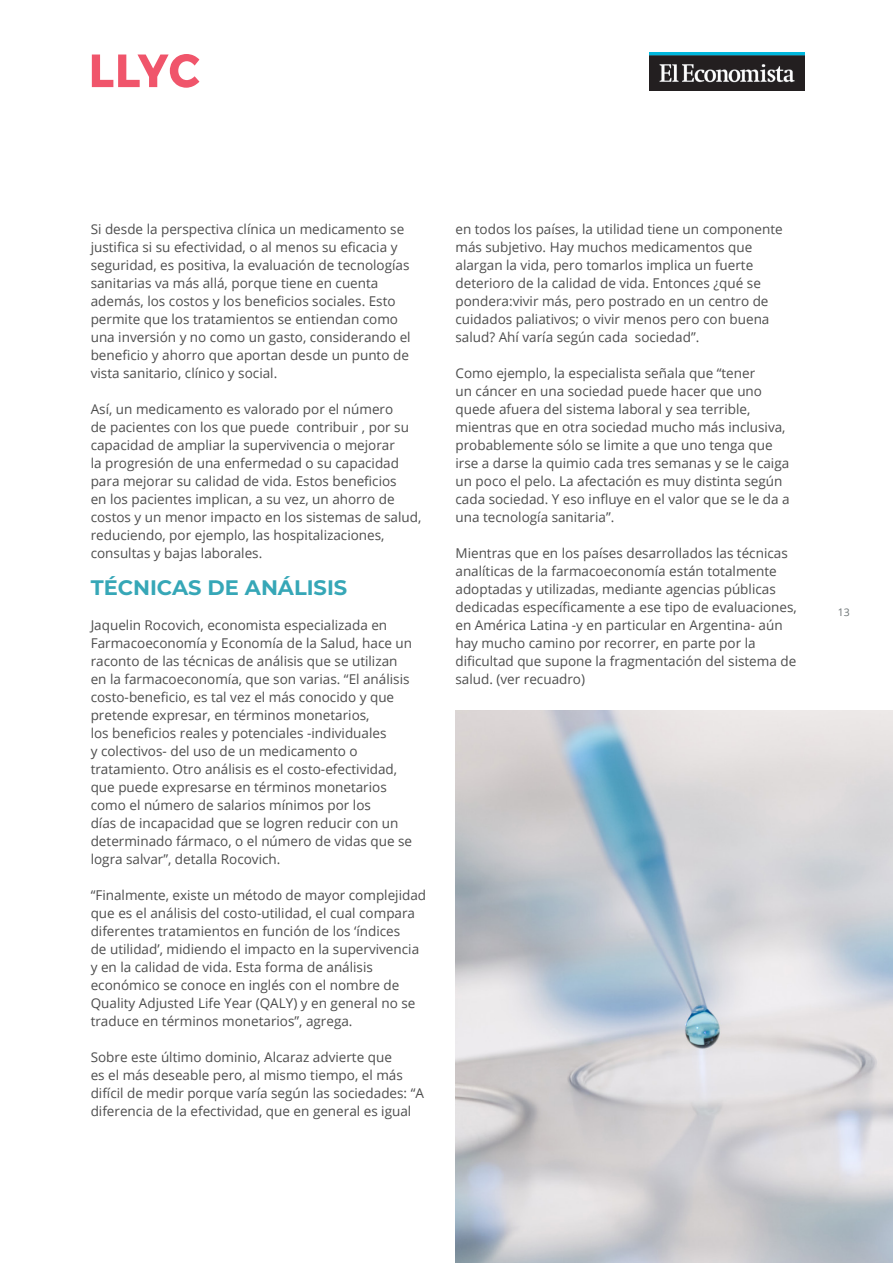
<style>
.page{position:relative;width:893px;height:1263px;background:#fff}
.page>*{position:absolute;margin:0;border:0;box-sizing:border-box;transform-origin:0 0}
.subtitulos_turquesas{font:700 21px "Montserrat";color:#36a7b7}
.Cuerpo_A{font:13.5px/18px "Open Sans";color:#4d4d4d}
.t1{font:10.5px "Open Sans";color:#6d7475}
</style>
<div class="page">
<img style="left:650px;top:52px;width:154px;height:39px">
<svg style="left:92px;top:54px;width:107px;height:34px"></svg>
<img style="left:455px;top:710px;width:438px;height:553px">
<p class="Cuerpo_A" style="left:91px;top:220px;width:321px">Si desde la perspectiva clínica un medicamento se justifica si su efectividad, o al menos su eficacia y seguridad, es positiva, la evaluación de tecnologías sanitarias va más allá, porque tiene en cuenta además, los costos y los beneficios sociales. Esto permite que los tratamientos se entiendan como una inversión y no como un gasto, considerando el beneficio y ahorro que aportan desde un punto de vista sanitario, clínico y social.</p>
<p class="Cuerpo_A" style="left:91px;top:400px;width:332px">Así, un medicamento es valorado por el número<br>de pacientes con los que puede contribuir , por su capacidad de ampliar la supervivencia o mejorar<br>la progresión de una enfermedad o su capacidad para mejorar su calidad de vida. Estos beneficios<br>en los pacientes implican, a su vez, un ahorro de costos y un menor impacto en los sistemas de salud, reduciendo, por ejemplo, las hospitalizaciones, consultas y bajas laborales.</p>
<p class="subtitulos_turquesas" style="left:91px;top:573px;width:258px">TÉCNICAS DE ANÁLISIS</p>
<p class="Cuerpo_A" style="left:91px;top:616px;width:323px">Jaquelin Rocovich, economista especializada en Farmacoeconomía y Economía de la Salud, hace un raconto de las técnicas de análisis que se utilizan en la farmacoeconomía, que son varias. “El análisis costo-beneficio, es tal vez el más conocido y que pretende expresar, en términos monetarios,<br>los beneficios reales y potenciales -individuales<br>y colectivos- del uso de un medicamento o tratamiento. Otro análisis es el costo-efectividad, que puede expresarse en términos monetarios como el número de salarios mínimos por los<br>días de incapacidad que se logren reducir con un determinado fármaco, o el número de vidas que se logra salvar”, detalla Rocovich.</p>
<p class="Cuerpo_A" style="left:91px;top:886px;width:337px">“Finalmente, existe un método de mayor complejidad que es el análisis del costo-utilidad, el cual compara diferentes tratamientos en función de los ‘índices<br>de utilidad’, midiendo el impacto en la supervivencia y en la calidad de vida. Esta forma de análisis económico se conoce en inglés con el nombre de Quality Adjusted Life Year (QALY) y en general no se traduce en términos monetarios”, agrega.</p>
<p class="Cuerpo_A" style="left:91px;top:1048px;width:335px">Sobre este último dominio, Alcaraz advierte que<br>es el más deseable pero, al mismo tiempo, el más difícil de medir porque varía según las sociedades: “A diferencia de la efectividad, que en general es igual</p>
<p class="Cuerpo_A" style="left:455px;top:220px;width:329px">en todos los países, la utilidad tiene un componente más subjetivo. Hay muchos medicamentos que alargan la vida, pero tomarlos implica un fuerte deterioro de la calidad de vida. Entonces ¿qué se pondera:vivir más, pero postrado en un centro de cuidados paliativos; o vivir menos pero con buena salud? Ahí varía según cada sociedad”.</p>
<p class="Cuerpo_A" style="left:455px;top:364px;width:336px">Como ejemplo, la especialista señala que “tener<br>un cáncer en una sociedad puede hacer que uno quede afuera del sistema laboral y sea terrible, mientras que en otra sociedad mucho más inclusiva, probablemente sólo se limite a que uno tenga que irse a darse la quimio cada tres semanas y se le caiga un poco el pelo. La afectación es muy distinta según cada sociedad. Y eso influye en el valor que se le da a una tecnología sanitaria”.</p>
<p class="Cuerpo_A" style="left:455px;top:544px;width:343px">Mientras que en los países desarrollados las técnicas analíticas de la farmacoeconomía están totalmente adoptadas y utilizadas, mediante agencias públicas dedicadas específicamente a ese tipo de evaluaciones, en América Latina -y en particular en Argentina- aún hay mucho camino por recorrer, en parte por la dificultad que supone la fragmentación del sistema de salud. (ver recuadro)</p>
<p class="t1" style="left:838px;top:605px;width:14px">13</p>
</div>
